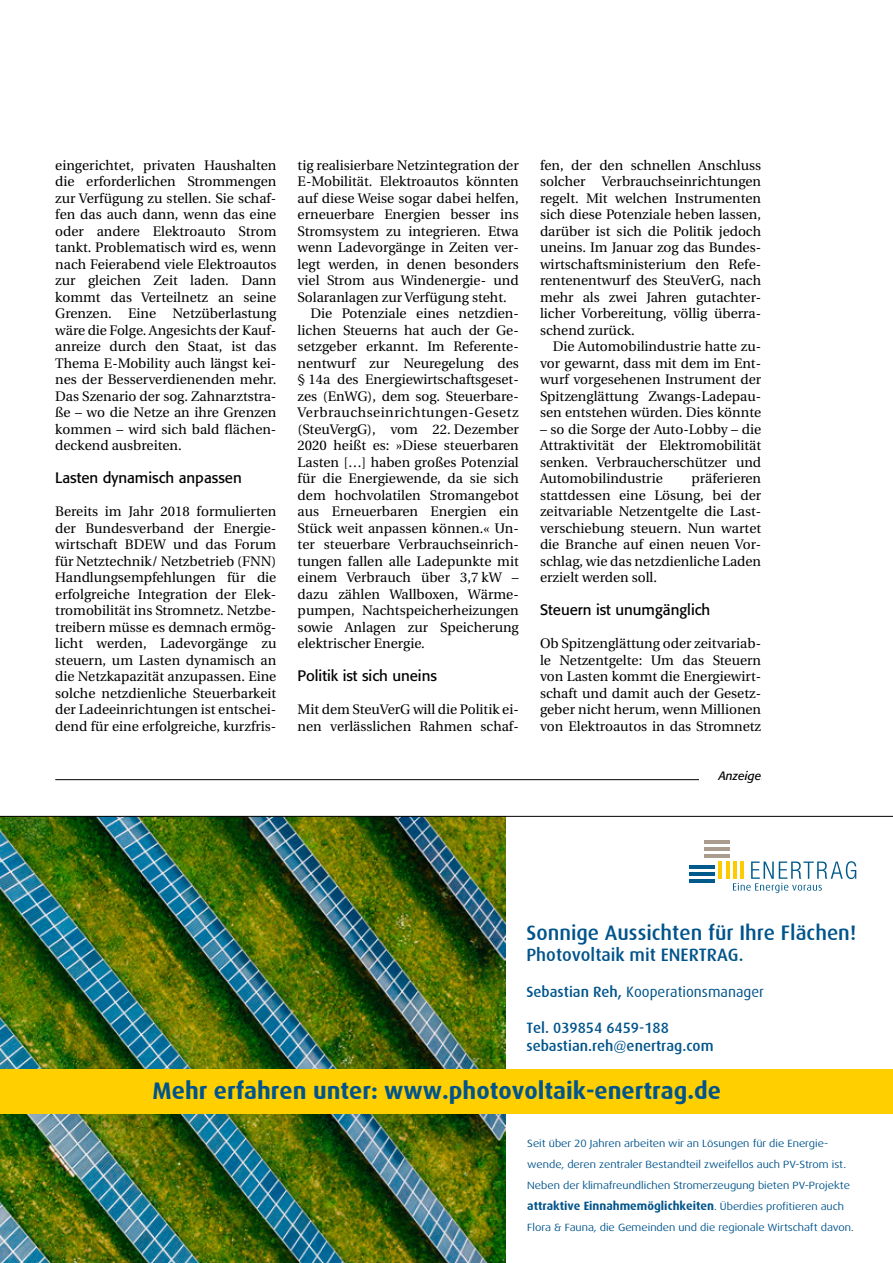
<style>
.page{position:relative;width:893px;height:1263px;background:#fff}
.page>*{position:absolute;margin:0;border:0;box-sizing:border-box;transform-origin:0 0}
.t1{font:700 24px "Dax";color:#00548b}
.t2{font:500 21px "Dax";color:#00548b}
.t3{font:500 18px "Dax";color:#00548b}
.Zwischenüberschrift{font:15px "Formata";color:#000}
.t4{font:500 15px/18px "Dax";color:#00548b}
.t5{font:15px "Dax";color:#00548b}
.Fließtext_FB{font:13.8px/16.5px "Utopia";color:#000;text-align:justify}
.Fließtext_FB_ohne_Ei{font:13.8px/16.5px "Utopia";color:#000}
.t6{font:700 12px "Dax";color:#00548b}
.t7{font:italic 12px "Formata";color:#000}
.t8{font:expanded 10.5px/21px "Dax Pro";color:#00548b}
.s1{font-weight:500}
.s2{font-family:"Dax Pro";font-weight:400;font-stretch:expanded;font-size:10.5px}
</style>
<div class="page">
<hr style="left:55px;top:779px;width:706px;height:1px;background:#000">
<div style="left:699px;top:769px;width:62px;height:20px;background:#fff"></div>
<img style="left:0;top:817px;width:505px;height:446px">
<div style="left:0;top:1069px;width:893px;height:44px;background:#ffcf00"></div>
<hr style="left:726px;top:861px;width:3px;height:18px;background:#fecb00">
<hr style="left:718px;top:861px;width:4px;height:18px;background:#fecb00">
<hr style="left:689px;top:872px;width:26px;height:4px;background:#005a8b">
<hr style="left:689px;top:880px;width:26px;height:3px;background:#005a8b">
<hr style="left:689px;top:865px;width:26px;height:4px;background:#005a8b">
<hr style="left:704px;top:847px;width:25px;height:4px;background:#aa9c8f">
<hr style="left:704px;top:854px;width:25px;height:4px;background:#aa9c8f">
<hr style="left:704px;top:840px;width:25px;height:3px;background:#aa9c8f">
<svg style="left:733px;top:861px;width:123px;height:32px"></svg>
<hr style="left:0;top:816px;width:893px;height:1px;background:#000">
<p class="Fließtext_FB" style="left:55px;top:157px;width:223px;text-align:left">eingerichtet, privaten Haushalten die erforderlichen Strommengen zur Verfügung zu stellen. Sie schaf&shy;fen das auch dann, wenn das eine oder andere Elektroauto Strom tankt. Problematisch wird es, wenn nach Feierabend viele Elektroautos zur gleichen Zeit laden. Dann kommt das Verteilnetz an seine<br>Grenzen. Eine Netzüberlastung wäre die Folge. Angesichts der Kauf&shy;anreize durch den Staat, ist das<br>Thema E-Mobility auch längst kei&shy;nes der Besserverdienenden mehr.<br>Das Szenario der sog. Zahnarztstra&shy;ße – wo die Netze an ihre Grenzen kommen – wird sich bald flächen&shy;deckend ausbreiten.</p>
<p class="Zwischenüberschrift" style="left:55px;top:469px;width:188px">Lasten dynamisch anpassen</p>
<p class="Fließtext_FB_ohne_Ei" style="left:55px;top:503px;width:223px">Bereits im Jahr 2018 formulierten der Bundesverband der Energie&shy;wirtschaft BDEW und das Forum für Netztechnik/ Netzbetrieb (FNN)<br>Handlungsempfehlungen für die erfolgreiche Integration der Elek&shy;tromobilität ins Stromnetz. Netzbe&shy;treibern müsse es demnach ermög&shy;licht werden, Ladevorgänge zu steuern, um Lasten dynamisch an die Netzkapazität anzupassen. Eine solche netzdienliche Steuerbarkeit der Ladeeinrichtungen ist entschei&shy;dend für eine erfolgreiche, kurzfris-</p>
<p class="Fließtext_FB_ohne_Ei" style="left:298px;top:157px;width:223px;text-align:justify">tig realisierbare Netzintegration der E-Mobilität. Elektroautos könnten auf diese Weise sogar dabei helfen, erneuerbare Energien besser ins Stromsystem zu integrieren. Etwa wenn Ladevorgänge in Zeiten ver&shy;legt werden, in denen besonders viel Strom aus Windenergie- und Solaranlagen zur Verfügung steht.</p>
<p class="Fließtext_FB" style="left:298px;top:305px;width:223px;text-align:left;text-indent:13px">Die Potenziale eines netzdien&shy;lichen Steuerns hat auch der Ge&shy;setzgeber erkannt. Im Referente&shy;nentwurf zur Neuregelung des § 14a des Energiewirtschaftsgeset&shy;zes (EnWG), dem sog. Steuerbare-<br>Verbrauchseinrichtungen-Gesetz (SteuVergG), vom 22. Dezember<br>2020 heißt es: »Diese steuerbaren<br>Lasten […] haben großes Potenzial für die Energiewende, da sie sich dem hochvolatilen Stromangebot aus Erneuerbaren Energien ein<br>Stück weit anpassen können.« Un&shy;ter steuerbare Verbrauchseinrich&shy;tungen fallen alle Ladepunkte mit einem Verbrauch über 3,7 kW – dazu zählen Wallboxen, Wärme&shy;pumpen, Nachtspeicherheizungen sowie Anlagen zur Speicherung elektrischer Energie.</p>
<p class="Zwischenüberschrift" style="left:298px;top:667px;width:141px">Politik ist sich uneins</p>
<p class="Fließtext_FB_ohne_Ei" style="left:298px;top:701px;width:223px">Mit dem SteuVerG will die Politik ei&shy;nen verlässlichen Rahmen schaf-</p>
<p class="Fließtext_FB_ohne_Ei" style="left:540px;top:157px;width:223px">fen, der den schnellen Anschluss solcher Verbrauchseinrichtungen regelt. Mit welchen Instrumenten sich diese Potenziale heben lassen, darüber ist sich die Politik jedoch uneins. Im Januar zog das Bundes&shy;wirtschaftsministerium den Refe&shy;rentenentwurf des SteuVerG, nach mehr als zwei Jahren gutachter&shy;licher Vorbereitung, völlig überra&shy;schend zurück.</p>
<p class="Fließtext_FB" style="left:540px;top:338px;width:223px;text-indent:13px">Die Automobilindustrie hatte zu&shy;vor gewarnt, dass mit dem im Ent&shy;wurf vorgesehenen Instrument der Spitzenglättung Zwangs-Ladepau&shy;sen entstehen würden. Dies könnte</p>
<p class="Fließtext_FB" style="left:540px;top:421px;width:223px">– so die Sorge der Auto-Lobby – die Attraktivität der Elektromobilität senken. Verbraucherschützer und Automobilindustrie</p>
<p class="Fließtext_FB" style="left:540px;top:470px;width:223px;text-indent:151px">präferieren stattdessen eine Lösung, bei der zeitvariable Netzentgelte die Last&shy;verschiebung steuern. Nun wartet die Branche auf einen neuen Vor&shy;schlag, wie das netzdienliche Laden erzielt werden soll.</p>
<p class="Zwischenüberschrift" style="left:540px;top:601px;width:172px">Steuern ist unumgänglich</p>
<p class="Fließtext_FB_ohne_Ei" style="left:540px;top:635px;width:223px;text-align:justify">Ob Spitzenglättung oder zeitvariab&shy;le Netzentgelte: Um das Steuern von Lasten kommt die Energiewirt&shy;schaft und damit auch der Gesetz&shy;geber nicht herum, wenn Millionen von Elektroautos in das Stromnetz</p>
<p class="t7" style="left:719px;top:769px;width:44px">Anzeige</p>
<h2 class="t2" style="left:526px;top:921px;width:332px">Sonnige Aussichten für Ihre Flächen!</h2>
<h3 class="t3" style="left:526px;top:945px;width:219px">Photovoltaik mit ENERTRAG.</h3>
<p class="t5" style="left:526px;top:984px;width:239px"><span class="s1">Sebastian Reh,</span> Kooperationsmanager</p>
<p class="t4" style="left:526px;top:1019px;width:189px">Tel. 039854 6459-188 sebastian.reh@enertrag.com</p>
<h1 class="t1" style="left:153px;top:1077px;width:570px">Mehr erfahren unter: www.photovoltaik-enertrag.de</h1>
<p class="t8" style="left:527px;top:1133px;width:324px">Seit über 20 Jahren arbeiten wir an Lösungen für die Energie&shy;wende, deren zentraler Bestandteil zweifellos auch PV-Strom ist.<br>Neben der klimafreundlichen Stromerzeugung bieten PV-Projekte</p>
<p class="t6" style="left:527px;top:1199px;width:318px">attraktive Einnahmemöglichkeiten<span class="s2">. Überdies profitieren auch</span></p>
<p class="t8" style="left:527px;top:1217px;width:328px">Flora &amp; Fauna, die Gemeinden und die regionale Wirtschaft davon.</p>
</div>
